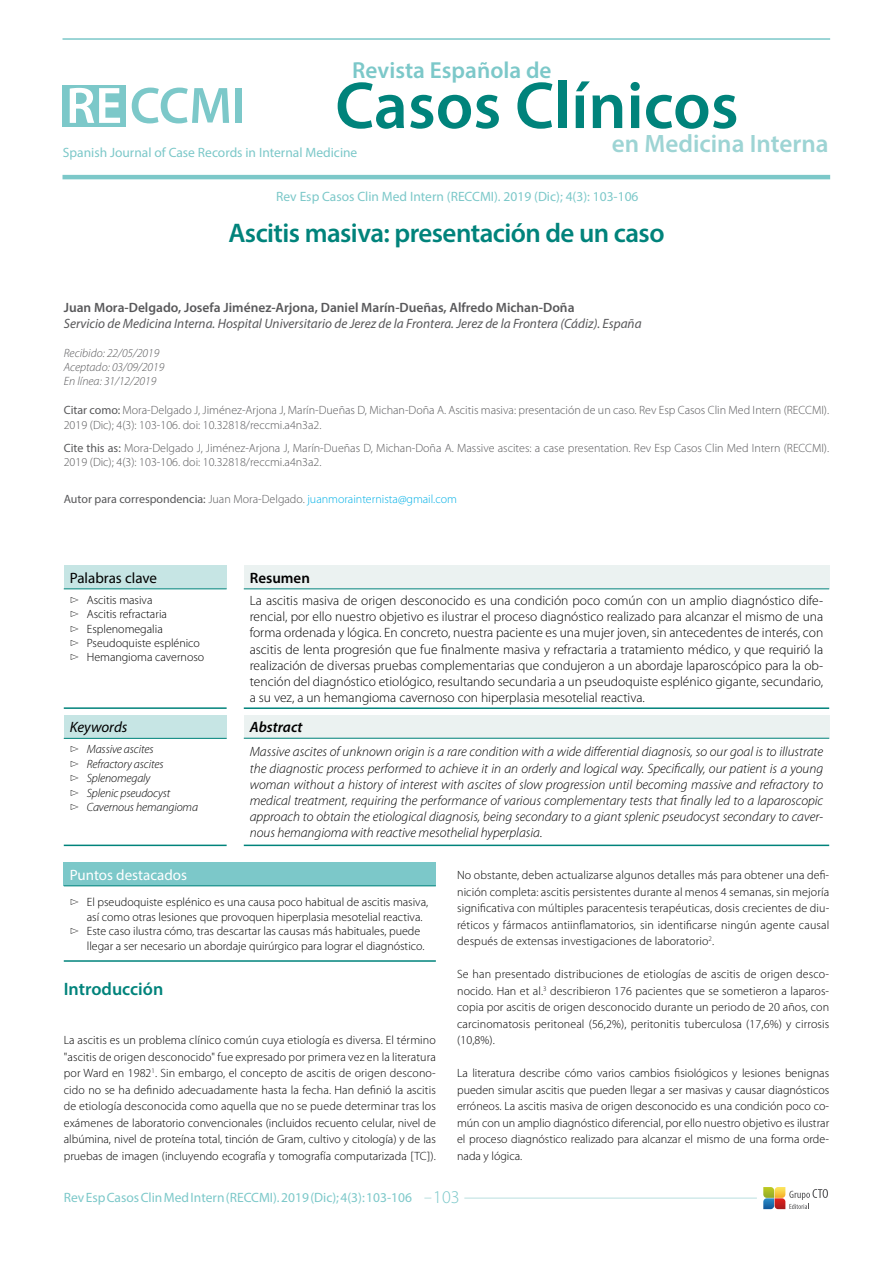
<style>
.page{position:relative;width:893px;height:1263px;background:#fff}
.page>*{position:absolute;margin:0;border:0;box-sizing:border-box;transform-origin:0 0}
.t1{font:600 66.75px "Myriad Pro";color:#00837b}
.t2{font:600 27px "Myriad Pro";letter-spacing:-.02em;color:#00837b}
.t3{font:600 25.2px "Myriad Pro";color:#9dd4d4}
.t4{font:600 23.25px "Myriad Pro";color:#7cc8c9}
.t5{font:600 18px "Myriad Pro";color:#00837b}
.t6{font:15px "Myriad Pro";color:#fff}
.t7{font:15px "Myriad Pro";color:#000}
.t8{font:italic 15px "Myriad Pro";color:#000}
.t9{font:italic 600 15px "Myriad Pro";color:#000}
.t10{font:600 15px "Myriad Pro";color:#000}
.t11{font:300 13.5px/16.2px "Myriad Pro";color:#000;text-align:justify}
.t12{font:italic 300 13.5px/16.2px "Myriad Pro";color:#000;text-align:justify}
.t13{font:13.5px "Myriad Pro";color:#7cc8c9}
.t14{font:italic 13.5px "Myriad Pro";color:#58585a}
.t15{font:600 13.5px "Myriad Pro";color:#58585a}
.t16{font:300 12px/16.5px "Myriad Pro";color:#000;text-align:justify}
.t17{font:300 12px/14.4px "Myriad Pro";color:#58585a}
.t18{font:italic 300 12px/14.4px "Myriad Pro";letter-spacing:-.01em;color:#000}
.t19{font:300 12px "Myriad Pro";color:#00b0e6}
.t20{font:italic 300 12px/14.4px "Myriad Pro";color:#58585a}
.s1{font-weight:400}
.s2{font-weight:400;color:#58585a}
.s3{color:#58585a}
.s4{font-weight:300;font-size:18px}
</style>
<div class="page">
<div style="left:63px;top:85px;width:63px;height:41px;background:#7cc8c9"></div>
<svg style="left:70px;top:88px;width:50px;height:35px"></svg>
<svg style="left:132px;top:88px;width:97px;height:35px"></svg>
<div style="left:236px;top:88px;width:6px;height:35px;background:#7cc8c9"></div>
<hr style="left:63px;top:38px;width:767px;height:2px;background:#7cc8c9">
<hr style="left:63px;top:175px;width:767px;height:4px;background:#7cc8c9">
<svg style="left:763px;top:1187px;width:65px;height:22px"></svg>
<hr style="left:464px;top:1198px;width:293px;height:1px;background:#b9dfdf">
<div style="left:64px;top:566px;width:163px;height:23px;background:#c6e5e4"></div>
<hr style="left:64px;top:707px;width:163px;height:2px;background:#00837b">
<hr style="left:64px;top:588px;width:163px;height:1px;background:#00837b">
<div style="left:64px;top:715px;width:163px;height:23px;background:#c6e5e4"></div>
<hr style="left:64px;top:845px;width:163px;height:1px;background:#00837b">
<hr style="left:64px;top:738px;width:163px;height:1px;background:#00837b">
<div style="left:244px;top:566px;width:585px;height:23px;background:#ebf2f1"></div>
<hr style="left:244px;top:707px;width:585px;height:2px;background:#00837b">
<hr style="left:244px;top:588px;width:585px;height:1px;background:#00837b">
<div style="left:244px;top:715px;width:585px;height:23px;background:#ebf2f1"></div>
<hr style="left:244px;top:845px;width:585px;height:1px;background:#00837b">
<hr style="left:244px;top:738px;width:585px;height:1px;background:#00837b">
<div style="left:64px;top:862px;width:372px;height:24px;background:#7cc8c9"></div>
<hr style="left:64px;top:885px;width:372px;height:1px;background:#00837b">
<hr style="left:64px;top:960px;width:372px;height:2px;background:#00837b">
<h3 class="t4" style="left:352px;top:56px;width:201px">Revista Española de</h3>
<h1 class="t1" style="left:335px;top:63px;width:405px">Casos Clínicos</h1>
<h3 class="t3" style="left:612px;top:127px;width:218px">en Medicina Interna</h3>
<p class="t13" style="left:63px;top:144px;width:296px">Spanish Journal of Case Records in Internal Medicine</p>
<p class="t13" style="left:276px;top:188px;width:364px">Rev Esp Casos Clin Med Intern (RECCMI). 2019 (Dic); 4(3): 103-106</p>
<h2 class="t2" style="left:228px;top:216px;width:438px">Ascitis masiva: presentación de un caso</h2>
<p class="t15" style="left:64px;top:299px;width:512px">Juan Mora-Delgado, Josefa Jiménez-Arjona, Daniel Marín-Dueñas, Alfredo Michan-Doña</p>
<p class="t14" style="left:64px;top:315px;width:579px">Servicio de Medicina Interna. Hospital Universitario de Jerez de la Frontera. Jerez de la Frontera (Cádiz). España</p>
<p class="t20" style="left:64px;top:346px;width:102px">Recibido: 22/05/2019<br>Aceptado: 03/09/2019<br>En línea: 31/12/2019</p>
<p class="t17" style="left:64px;top:403px;width:767px"><span class="s1">Citar como:</span> Mora-Delgado J, Jiménez-Arjona J, Marín-Dueñas D, Michan-Doña A. Ascitis masiva: presentación de un caso. Rev Esp Casos Clin Med Intern (RECCMI).<br>2019 (Dic); 4(3): 103-106. doi: 10.32818/reccmi.a4n3a2.</p>
<p class="t17" style="left:64px;top:441px;width:767px"><span class="s1">Cite this as:</span> Mora-Delgado J, Jiménez-Arjona J, Marín-Dueñas D, Michan-Doña A. Massive ascites: a case presentation. Rev Esp Casos Clin Med Intern (RECCMI).<br>2019 (Dic); 4(3): 103-106. doi: 10.32818/reccmi.a4n3a2.</p>
<p class="t19" style="left:64px;top:493px;width:395px"><span class="s2">Autor para correspondencia:</span> <span class="s3">Juan Mora-Delgado.</span> juanmorainternista@gmail.com</p>
<p class="t7" style="left:70px;top:569px;width:89px">Palabras clave</p>
<p class="t16" style="left:70px;top:593px;width:136px;line-height:14.4px;text-align:left">▻ Ascitis masiva<br>▻ Ascitis refractaria<br>▻ Esplenomegalia<br>▻ Pseudoquiste esplénico ▻ Hemangioma cavernoso</p>
<p class="t8" style="left:70px;top:718px;width:59px">Keywords</p>
<p class="t18" style="left:70px;top:742px;width:130px">▻ Massive ascites<br>▻ Refractory ascites<br>▻ Splenomegaly<br>▻ Splenic pseudocyst<br>▻ Cavernous hemangioma</p>
<p class="t10" style="left:250px;top:568px;width:62px">Resumen</p>
<p class="t11" style="left:250px;top:593px;width:575px">La ascitis masiva de origen desconocido es una condición poco común con un amplio diagnóstico dife&shy;rencial, por ello nuestro objetivo es ilustrar el proceso diagnóstico realizado para alcanzar el mismo de una forma ordenada y lógica. En concreto, nuestra paciente es una mujer joven, sin antecedentes de interés, con ascitis de lenta progresión que fue finalmente masiva y refractaria a tratamiento médico, y que requirió la realización de diversas pruebas complementarias que condujeron a un abordaje laparoscópico para la ob&shy;tención del diagnóstico etiológico, resultando secundaria a un pseudoquiste esplénico gigante, secundario, a su vez, a un hemangioma cavernoso con hiperplasia mesotelial reactiva.</p>
<p class="t9" style="left:250px;top:718px;width:54px">Abstract</p>
<p class="t12" style="left:250px;top:744px;width:575px">Massive ascites of unknown origin is a rare condition with a wide differential diagnosis, so our goal is to illustrate the diagnostic process performed to achieve it in an orderly and logical way. Specifically, our patient is a young woman without a history of interest with ascites of slow progression until becoming massive and refractory to medical treatment, requiring the performance of various complementary tests that finally led to a laparoscopic approach to obtain the etiological diagnosis, being secondary to a giant splenic pseudocyst secondary to caver&shy;nous hemangioma with reactive mesothelial hyperplasia.</p>
<p class="t6" style="left:70px;top:865px;width:119px">Puntos destacados</p>
<p class="t16" style="left:70px;top:894px;width:360px">▻ El pseudoquiste esplénico es una causa poco habitual de ascitis masiva,</p>
<p class="t16" style="left:87px;top:909px;width:337px">así como otras lesiones que provoquen hiperplasia mesotelial reactiva.</p>
<p class="t16" style="left:70px;top:923px;width:352px">▻ Este caso ilustra cómo, tras descartar las causas más habituales, puede</p>
<p class="t16" style="left:87px;top:937px;width:339px">llegar a ser necesario un abordaje quirúrgico para lograr el diagnóstico.</p>
<h3 class="t5" style="left:64px;top:977px;width:101px">Introducción</h3>
<p class="t16" style="left:64px;top:1032px;width:374px">La ascitis es un problema clínico común cuya etiología es diversa. El término "ascitis de origen desconocido" fue expresado por primera vez en la literatura por Ward en 1982<sup>1</sup>. Sin embargo, el concepto de ascitis de origen descono&shy;cido no se ha definido adecuadamente hasta la fecha. Han definió la ascitis de etiología desconocida como aquella que no se puede determinar tras los exámenes de laboratorio convencionales (incluidos recuento celular, nivel de albúmina, nivel de proteína total, tinción de Gram, cultivo y citología) y de las pruebas de imagen (incluyendo ecografía y tomografía computarizada [TC]).</p>
<p class="t16" style="left:457px;top:867px;width:374px">No obstante, deben actualizarse algunos detalles más para obtener una defi&shy;nición completa: ascitis persistentes durante al menos 4 semanas, sin mejoría significativa con múltiples paracentesis terapéuticas, dosis crecientes de diu&shy;réticos y fármacos antiinflamatorios, sin identificarse ningún agente causal después de extensas investigaciones de laboratorio<sup>2</sup>.</p>
<p class="t16" style="left:457px;top:966px;width:374px">Se han presentado distribuciones de etiologías de ascitis de origen desco&shy;nocido. Han et al.<sup>3</sup> describieron 176 pacientes que se sometieron a laparos&shy;copia por ascitis de origen desconocido durante un periodo de 20 años, con carcinomatosis peritoneal (56,2%), peritonitis tuberculosa (17,6%) y cirrosis (10,8%).</p>
<p class="t16" style="left:457px;top:1065px;width:374px">La literatura describe cómo varios cambios fisiológicos y lesiones benignas pueden simular ascitis que pueden llegar a ser masivas y causar diagnósticos erróneos. La ascitis masiva de origen desconocido es una condición poco co&shy;mún con un amplio diagnóstico diferencial, por ello nuestro objetivo es ilustrar el proceso diagnóstico realizado para alcanzar el mismo de una forma orde&shy;nada y lógica.</p>
<p class="t13" style="left:64px;top:1189px;width:397px">Rev Esp Casos Clin Med Intern (RECCMI). 2019 (Dic); 4(3): 103-106 <span class="s4">103</span></p>
</div>
